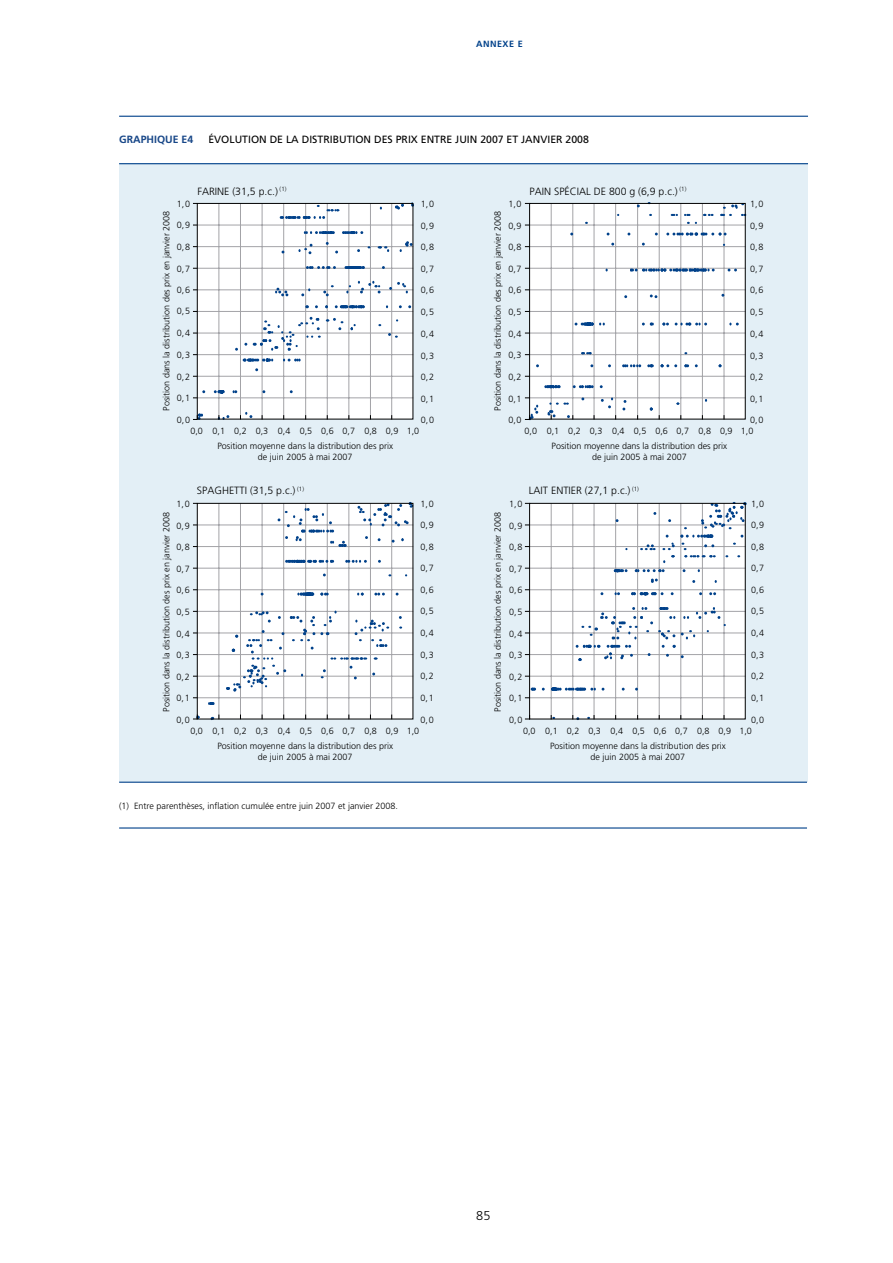
<style>
.page{position:relative;width:893px;height:1263px;background:#fff}
.page>*{position:absolute;margin:0;border:0;box-sizing:border-box;transform-origin:0 0}
.t1{font:300 12.75px "Frutiger LT";color:#000}
.t2{font:300 10.5px "Frutiger LT";color:#000}
.t3{font:10.5px "Frutiger LT";color:#000}
.t4{font:700 10.5px "Frutiger LT";color:#184788}
.t5{font:300 9px/10.5px "Frutiger LT";color:#000;text-align:center}
.t6{font:700 9px "Frutiger LT";letter-spacing:.05em;color:#00418a}
</style>
<div class="page">
<div style="left:119px;top:164px;width:689px;height:618px;background:#e3eff6"></div>
<svg style="left:193px;top:714px;width:4px;height:6px"></svg>
<svg style="left:197px;top:203px;width:549px;height:517px"></svg>
<hr style="left:119px;top:163px;width:689px;height:1px;background:#00418a">
<hr style="left:119px;top:116px;width:689px;height:1px;background:#00418a">
<hr style="left:119px;top:782px;width:688px;height:1px;background:#00418a">
<hr style="left:119px;top:827px;width:688px;height:1px;background:#00418a">
<p class="t6" style="left:476px;top:38px;width:47px">ANNEXE E</p>
<p class="t4" style="left:119px;top:133px;width:76px">GRAPHIQUE E4</p>
<p class="t3" style="left:208px;top:133px;width:382px">ÉVOLUTION DE LA DISTRIBUTION DES PRIX ENTRE JUIN 2007 ET JANVIER 2008</p>
<p class="t2" style="left:197px;top:185px;width:91px">FARINE (31,5 p.c.) <sup>(1)</sup></p>
<p class="t2" style="left:530px;top:185px;width:158px">PAIN SPÉCIAL DE 800 g (6,9 p.c.) <sup>(1)</sup></p>
<p class="t5" style="left:177px;top:198px;width:15px">1,0</p>
<p class="t5" style="left:177px;top:220px;width:15px">0,9</p>
<p class="t5" style="left:177px;top:242px;width:15px">0,8</p>
<p class="t5" style="left:177px;top:263px;width:15px">0,7</p>
<p class="t5" style="left:177px;top:285px;width:15px">0,6</p>
<p class="t5" style="left:177px;top:306px;width:15px">0,5</p>
<p class="t5" style="left:177px;top:328px;width:15px">0,4</p>
<p class="t5" style="left:177px;top:350px;width:15px">0,3</p>
<p class="t5" style="left:177px;top:371px;width:15px">0,2</p>
<p class="t5" style="left:177px;top:393px;width:15px">0,1</p>
<p class="t5" style="left:177px;top:414px;width:15px">0,0</p>
<p class="t5" style="left:508px;top:199px;width:15px">1,0</p>
<p class="t5" style="left:508px;top:220px;width:15px">0,9</p>
<p class="t5" style="left:508px;top:242px;width:15px">0,8</p>
<p class="t5" style="left:508px;top:264px;width:15px">0,7</p>
<p class="t5" style="left:508px;top:285px;width:15px">0,6</p>
<p class="t5" style="left:508px;top:307px;width:15px">0,5</p>
<p class="t5" style="left:508px;top:328px;width:15px">0,4</p>
<p class="t5" style="left:508px;top:350px;width:15px">0,3</p>
<p class="t5" style="left:508px;top:372px;width:15px">0,2</p>
<p class="t5" style="left:508px;top:393px;width:15px">0,1</p>
<p class="t5" style="left:508px;top:415px;width:15px">0,0</p>
<p class="t5" style="left:421px;top:199px;width:15px">1,0</p>
<p class="t5" style="left:421px;top:221px;width:15px">0,9</p>
<p class="t5" style="left:421px;top:242px;width:15px">0,8</p>
<p class="t5" style="left:421px;top:264px;width:15px">0,7</p>
<p class="t5" style="left:421px;top:285px;width:15px">0,6</p>
<p class="t5" style="left:421px;top:307px;width:15px">0,5</p>
<p class="t5" style="left:421px;top:329px;width:15px">0,4</p>
<p class="t5" style="left:421px;top:350px;width:15px">0,3</p>
<p class="t5" style="left:421px;top:372px;width:15px">0,2</p>
<p class="t5" style="left:421px;top:394px;width:15px">0,1</p>
<p class="t5" style="left:421px;top:415px;width:15px">0,0</p>
<p class="t5" style="left:161px;top:410px;width:201px;rotate:-90deg">Position dans la distribution des prix en janvier 2008</p>
<p class="t5" style="left:493px;top:410px;width:201px;rotate:-90deg">Position dans la distribution des prix en janvier 2008</p>
<p class="t5" style="left:750px;top:199px;width:15px">1,0</p>
<p class="t5" style="left:750px;top:221px;width:15px">0,9</p>
<p class="t5" style="left:750px;top:242px;width:15px">0,8</p>
<p class="t5" style="left:750px;top:264px;width:15px">0,7</p>
<p class="t5" style="left:750px;top:285px;width:15px">0,6</p>
<p class="t5" style="left:750px;top:307px;width:15px">0,5</p>
<p class="t5" style="left:750px;top:329px;width:15px">0,4</p>
<p class="t5" style="left:750px;top:350px;width:15px">0,3</p>
<p class="t5" style="left:750px;top:372px;width:15px">0,2</p>
<p class="t5" style="left:750px;top:394px;width:15px">0,1</p>
<p class="t5" style="left:750px;top:415px;width:15px">0,0</p>
<p class="t5" style="left:190px;top:426px;width:230px">0,0 0,1 0,2 0,3 0,4 0,5 0,6 0,7 0,8 0,9 1,0</p>
<p class="t5" style="left:525px;top:426px;width:230px">0,0 0,1 0,2 0,3 0,4 0,5 0,6 0,7 0,8 0,9 1,0</p>
<p class="t5" style="left:217px;top:441px;width:177px">Position moyenne dans la distribution des prix de juin 2005 à mai 2007</p>
<p class="t5" style="left:552px;top:441px;width:177px">Position moyenne dans la distribution des prix de juin 2005 à mai 2007</p>
<p class="t2" style="left:197px;top:485px;width:109px">SPAGHETTI (31,5 p.c.) <sup>(1)</sup></p>
<p class="t2" style="left:529px;top:485px;width:112px">LAIT ENTIER (27,1 p.c.) <sup>(1)</sup></p>
<p class="t5" style="left:420px;top:498px;width:15px">1,0</p>
<p class="t5" style="left:420px;top:520px;width:15px">0,9</p>
<p class="t5" style="left:420px;top:542px;width:15px">0,8</p>
<p class="t5" style="left:420px;top:563px;width:15px">0,7</p>
<p class="t5" style="left:420px;top:585px;width:15px">0,6</p>
<p class="t5" style="left:420px;top:606px;width:15px">0,5</p>
<p class="t5" style="left:420px;top:628px;width:15px">0,4</p>
<p class="t5" style="left:420px;top:650px;width:15px">0,3</p>
<p class="t5" style="left:420px;top:671px;width:15px">0,2</p>
<p class="t5" style="left:420px;top:693px;width:15px">0,1</p>
<p class="t5" style="left:420px;top:714px;width:15px">0,0</p>
<p class="t5" style="left:509px;top:499px;width:15px">1,0</p>
<p class="t5" style="left:509px;top:520px;width:15px">0,9</p>
<p class="t5" style="left:509px;top:542px;width:15px">0,8</p>
<p class="t5" style="left:509px;top:563px;width:15px">0,7</p>
<p class="t5" style="left:509px;top:585px;width:15px">0,6</p>
<p class="t5" style="left:509px;top:607px;width:15px">0,5</p>
<p class="t5" style="left:509px;top:628px;width:15px">0,4</p>
<p class="t5" style="left:509px;top:650px;width:15px">0,3</p>
<p class="t5" style="left:509px;top:672px;width:15px">0,2</p>
<p class="t5" style="left:509px;top:693px;width:15px">0,1</p>
<p class="t5" style="left:509px;top:715px;width:15px">0,0</p>
<p class="t5" style="left:176px;top:499px;width:15px">1,0</p>
<p class="t5" style="left:176px;top:520px;width:15px">0,9</p>
<p class="t5" style="left:176px;top:542px;width:15px">0,8</p>
<p class="t5" style="left:176px;top:564px;width:15px">0,7</p>
<p class="t5" style="left:176px;top:585px;width:15px">0,6</p>
<p class="t5" style="left:176px;top:607px;width:15px">0,5</p>
<p class="t5" style="left:176px;top:628px;width:15px">0,4</p>
<p class="t5" style="left:176px;top:650px;width:15px">0,3</p>
<p class="t5" style="left:176px;top:672px;width:15px">0,2</p>
<p class="t5" style="left:176px;top:693px;width:15px">0,1</p>
<p class="t5" style="left:176px;top:715px;width:15px">0,0</p>
<p class="t5" style="left:161px;top:711px;width:201px;rotate:-90deg">Position dans la distribution des prix en janvier 2008</p>
<p class="t5" style="left:493px;top:711px;width:201px;rotate:-90deg">Position dans la distribution des prix en janvier 2008</p>
<p class="t5" style="left:751px;top:498px;width:15px">1,0</p>
<p class="t5" style="left:751px;top:520px;width:15px">0,9</p>
<p class="t5" style="left:751px;top:542px;width:15px">0,8</p>
<p class="t5" style="left:751px;top:563px;width:15px">0,7</p>
<p class="t5" style="left:751px;top:585px;width:15px">0,6</p>
<p class="t5" style="left:751px;top:606px;width:15px">0,5</p>
<p class="t5" style="left:751px;top:628px;width:15px">0,4</p>
<p class="t5" style="left:751px;top:650px;width:15px">0,3</p>
<p class="t5" style="left:751px;top:671px;width:15px">0,2</p>
<p class="t5" style="left:751px;top:693px;width:15px">0,1</p>
<p class="t5" style="left:751px;top:714px;width:15px">0,0</p>
<p class="t5" style="left:190px;top:726px;width:230px">0,0 0,1 0,2 0,3 0,4 0,5 0,6 0,7 0,8 0,9 1,0</p>
<p class="t5" style="left:523px;top:726px;width:230px">0,0 0,1 0,2 0,3 0,4 0,5 0,6 0,7 0,8 0,9 1,0</p>
<p class="t5" style="left:217px;top:741px;width:177px">Position moyenne dans la distribution des prix de juin 2005 à mai 2007</p>
<p class="t5" style="left:550px;top:741px;width:177px">Position moyenne dans la distribution des prix de juin 2005 à mai 2007</p>
<p class="t5" style="left:119px;top:800px;width:280px">(1) Entre parenthèses, inflation cumulée entre juin 2007 et janvier 2008.</p>
<h1 class="t1" style="left:476px;top:1209px;width:16px">85</h1>
</div>
